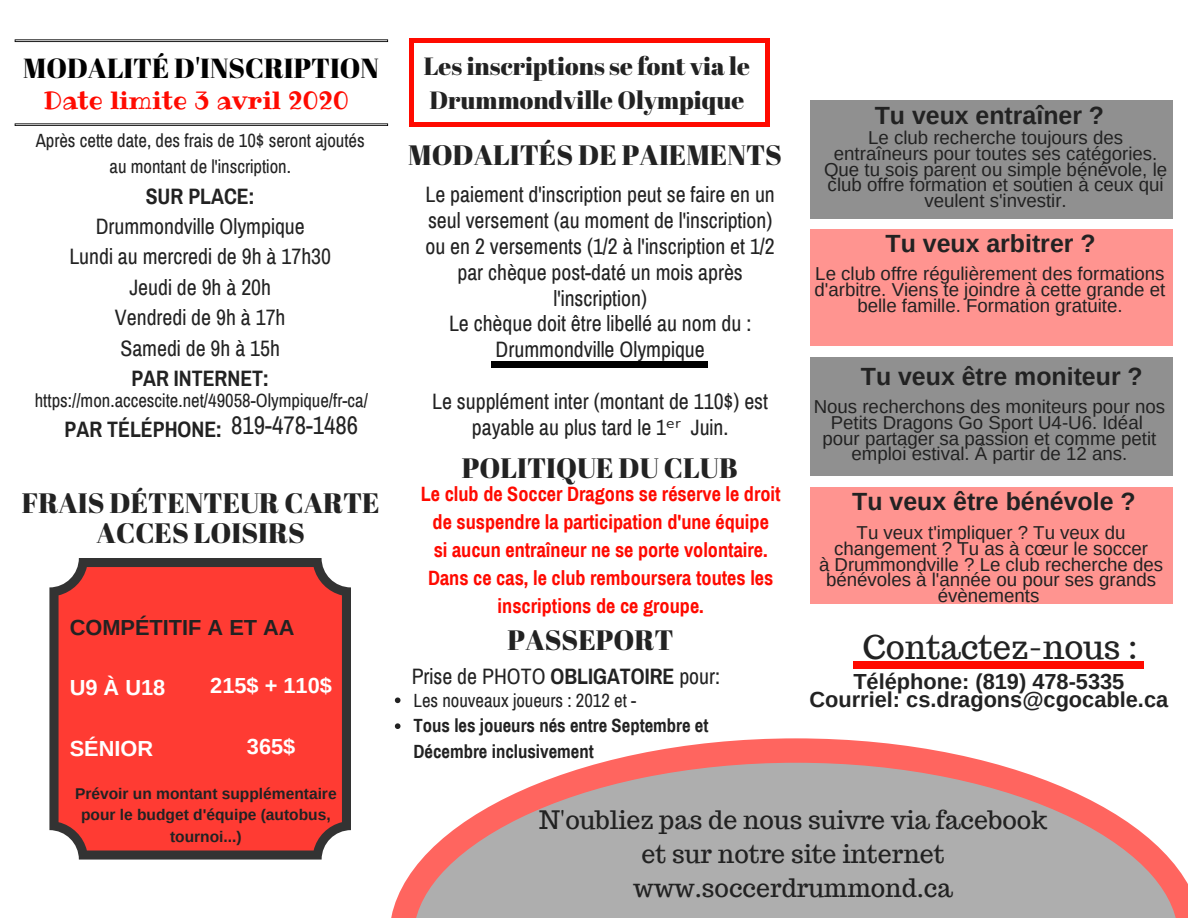
<style>
.page{position:relative;width:1188px;height:918px;background:#fff}
.page>*{position:absolute;margin:0;border:0;box-sizing:border-box;transform-origin:0 0}
.t1{font:32.7px "Trocchi";color:#222}
.t2{font:28.05px/29.2px "Abril Fatface";color:#222;text-align:center}
.t3{font:27.6px "Abril Fatface";color:#000}
.t4{font:24.9px/33.8px "Trocchi";color:#222;text-align:center}
.t5{font:700 24.9px "Arimo";color:#222}
.t6{font:24.9px/33.8px "Abril Fatface";color:#222}
.t7{font:24.9px "Ribeye";color:#ff0a00}
.t8{font:21.75px/25.8px "Archivo Narrow";color:#222;text-align:center}
.t9{font:700 21.75px/18px "Arimo";color:#222;text-align:center}
.t10{font:700 21.75px "Archivo Narrow";color:#222}
.t11{font:700 21.75px "Arimo";color:#fff}
.t12{font:700 20.25px/28.2px "Archivo Narrow";color:#ff0a00;text-align:center}
.t13{font:18.75px/15.8px "Arimo";color:#222;text-align:center}
.t14{font:18.75px/25.8px "Archivo Narrow";color:#222;text-align:center}
.t15{font:700 18.75px/25.8px "Archivo Narrow";color:#222}
.t16{font:700 15.6px/21.3px "Arimo";color:#222;text-align:center}
.s1{font-weight:400;font-size:24.9px}
.s2{font-family:"DejaVu Sans"}
.s3{font-weight:700}
</style>
<div class="page">
<svg style="left:391px;top:738px;width:797px;height:180px;fill:#aeaeae"></svg>
<svg style="left:15px;top:39px;width:373px;height:3px"></svg>
<svg style="left:15px;top:123px;width:373px;height:3px"></svg>
<svg style="left:49px;top:558px;width:302px;height:301px;background:#e94039"></svg>
<svg style="left:766px;top:122px;width:4px;height:5px"></svg>
<hr style="left:409px;top:43px;width:4px;height:79px;background:#ff0a00">
<svg style="left:409px;top:122px;width:4px;height:5px"></svg>
<hr style="left:766px;top:43px;width:4px;height:79px;background:#ff0a00">
<div style="left:413px;top:122px;width:353px;height:5px;background:#ff0a00"></div>
<svg style="left:766px;top:39px;width:4px;height:4px"></svg>
<svg style="left:409px;top:39px;width:4px;height:4px"></svg>
<hr style="left:413px;top:39px;width:353px;height:4px;background:#ff0a00">
<div style="left:810px;top:100px;width:362px;height:118px;background:#909090"></div>
<div style="left:810px;top:229px;width:362px;height:117px;background:#ff9490"></div>
<div style="left:810px;top:358px;width:362px;height:118px;background:#909090"></div>
<div style="left:810px;top:487px;width:362px;height:117px;background:#ff9490"></div>
<div style="left:853px;top:661px;width:46px;height:8px;background:#ff0a00"></div>
<div style="left:1098px;top:661px;width:46px;height:8px;background:#ff0a00"></div>
<div style="left:897px;top:661px;width:203px;height:8px;background:#ff0a00"></div>
<div style="left:492px;top:362px;width:34px;height:6px;background:#000"></div>
<div style="left:673px;top:362px;width:35px;height:6px;background:#000"></div>
<div style="left:525px;top:362px;width:149px;height:6px;background:#000"></div>
<svg style="left:395px;top:698px;width:5px;height:5px"></svg>
<svg style="left:395px;top:723px;width:5px;height:6px"></svg>
<h3 class="t3" style="left:23px;top:48px;width:357px">MODALITÉ D'INSCRIPTION</h3>
<h3 class="t7" style="left:44px;top:83px;width:307px">Date limite 3 avril 2020</h3>
<p class="t14" style="left:36px;top:128px;width:331px">Après cette date, des frais de 10$ seront ajoutés au montant de l'inscription.</p>
<p class="t10" style="left:146px;top:185px;width:111px">SUR PLACE:</p>
<p class="t8" style="left:69px;top:212px;width:263px;line-height:30.3px">Drummondville Olympique<br>Lundi au mercredi de 9h à 17h30<br>Jeudi de 9h à 20h<br>Vendredi de 9h à 17h<br>Samedi de 9h à 15h</p>
<p class="t10" style="left:131px;top:367px;width:139px">PAR INTERNET:</p>
<p class="t14" style="left:35px;top:388px;width:335px">https://mon.accescite.net/49058-Olympique/fr-ca/</p>
<p class="t10" style="left:65px;top:417px;width:295px">PAR TÉLÉPHONE: <span class="s1">819-478-1486</span></p>
<h2 class="t2" style="left:22px;top:488px;width:359px">FRAIS DÉTENTEUR CARTE<br>ACCES LOISIRS</h2>
<p class="t9" style="left:70px;top:618px;width:226px">COMPÉTITIF A ET AA</p>
<p class="t11" style="left:70px;top:676px;width:97px">U9 À U18</p>
<p class="t11" style="left:70px;top:736px;width:85px">SÉNIOR</p>
<p class="t11" style="left:210px;top:673px;width:123px">215$ + 110$</p>
<p class="t11" style="left:247px;top:734px;width:50px">365$</p>
<p class="t16" style="left:75px;top:783px;width:263px">Prévoir un montant supplémentaire pour le budget d'équipe (autobus, tournoi...)</p>
<h3 class="t6" style="left:424px;top:49px;width:328px">Les inscriptions se font via le<br>Drummondville Olympique</h3>
<h2 class="t2" style="left:408px;top:140px;width:375px">MODALITÉS DE PAIEMENTS</h2>
<p class="t8" style="left:426px;top:182px;width:351px">Le paiement d'inscription peut se faire en un seul versement (au moment de l'inscription) ou en 2 versements (1/2 à l'inscription et 1/2 par chèque post-daté un mois après l'inscription)<br>Le chèque doit être libellé au nom du :<br>Drummondville Olympique</p>
<p class="t8" style="left:432px;top:389px;width:338px">Le supplément inter (montant de 110$) est payable au plus tard le 1<span class="s2">ᵉʳ</span> Juin.</p>
<h2 class="t2" style="left:462px;top:453px;width:277px">POLITIQUE DU CLUB</h2>
<p class="t12" style="left:421px;top:480px;width:361px">Le club de Soccer Dragons se réserve le droit de suspendre la participation d'une équipe<br>si aucun entraîneur ne se porte volontaire.<br>Dans ce cas, le club remboursera toutes les inscriptions de ce groupe.</p>
<h2 class="t2" style="left:508px;top:625px;width:168px">PASSEPORT</h2>
<p class="t8" style="left:412px;top:664px;width:310px">Prise de PHOTO <span class="s3">OBLIGATOIRE</span> pour:</p>
<p class="t14" style="left:414px;top:687px;width:224px">Les nouveaux joueurs : 2012 et -</p>
<p class="t15" style="left:414px;top:713px;width:297px">Tous les joueurs nés entre Septembre et<br>Décembre inclusivement</p>
<h3 class="t5" style="left:875px;top:101px;width:231px">Tu veux entraîner ?</h3>
<p class="t13" style="left:824px;top:130px;width:345px">Le club recherche toujours des entraîneurs pour toutes ses catégories.<br>Que tu sois parent ou simple bénévole, le club offre formation et soutien à ceux qui veulent s'investir.</p>
<h3 class="t5" style="left:886px;top:229px;width:212px">Tu veux arbitrer ?</h3>
<p class="t13" style="left:815px;top:266px;width:352px">Le club offre régulièrement des formations d'arbitre. Viens te joindre à cette grande et belle famille. Formation gratuite.</p>
<h3 class="t5" style="left:861px;top:362px;width:283px">Tu veux être moniteur ?</h3>
<p class="t13" style="left:814px;top:399px;width:353px">Nous recherchons des moniteurs pour nos Petits Dragons Go Sport U4-U6. Idéal pour partager sa passion et comme petit emploi estival. À partir de 12 ans.</p>
<h3 class="t5" style="left:852px;top:487px;width:285px">Tu veux être bénévole ?</h3>
<p class="t13" style="left:819px;top:525px;width:346px">Tu veux t'impliquer ? Tu veux du changement ? Tu as à cœur le soccer<br>à Drummondville ? Le club recherche des bénévoles à l'année ou pour ses grands évènements</p>
<h1 class="t1" style="left:863px;top:626px;width:276px">Contactez-nous :</h1>
<p class="t9" style="left:810px;top:672px;width:360px">Téléphone: (819) 478-5335<br>Courriel: cs.dragons@cgocable.ca</p>
<h3 class="t4" style="left:539px;top:803px;width:510px">N'oubliez pas de nous suivre via facebook et sur notre site internet www.soccerdrummond.ca</h3>
</div>
